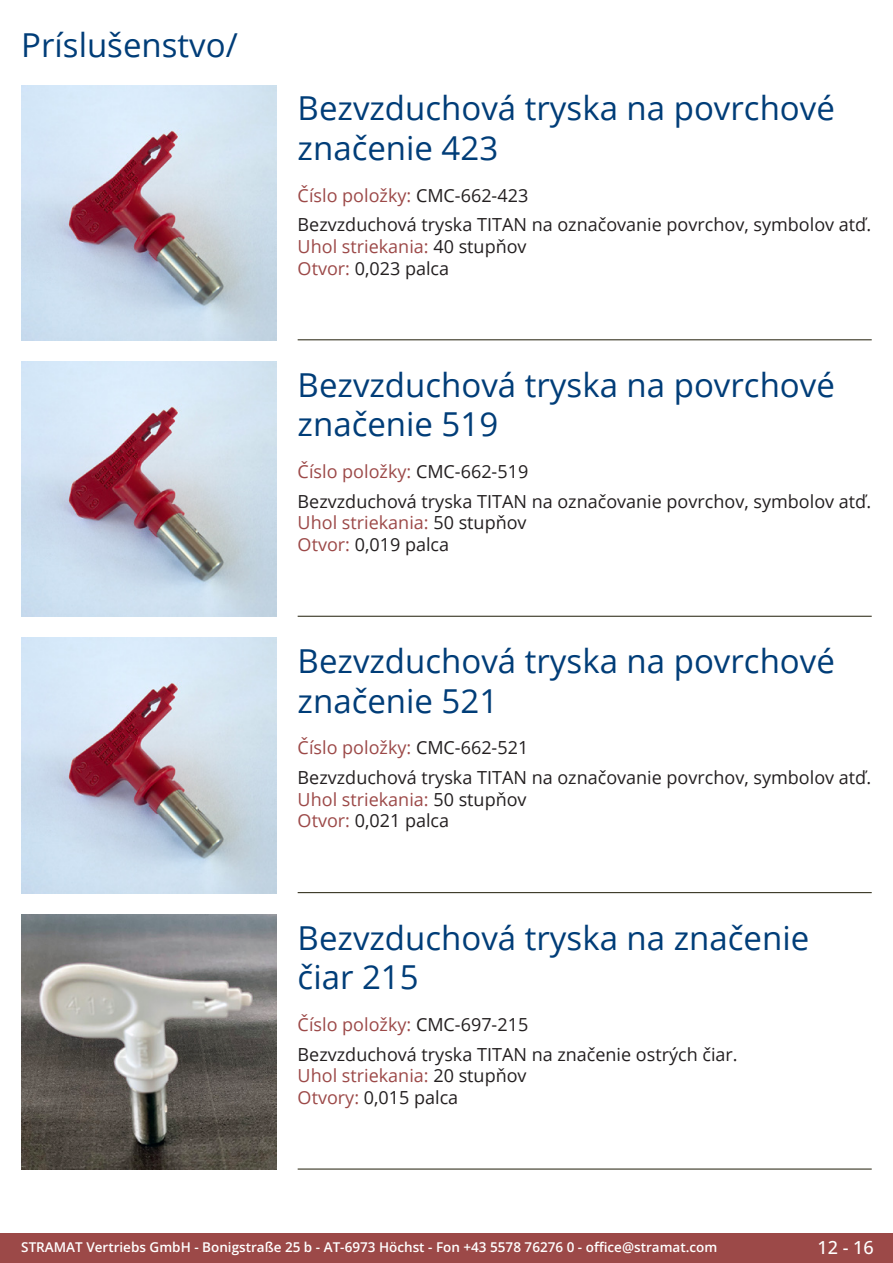
<style>
.page{position:relative;width:893px;height:1263px;background:#fff}
.page>*{position:absolute;margin:0;border:0;box-sizing:border-box;transform-origin:0 0}
.Produkttitel{font:33px/39.6px "Open Sans";color:#003d78}
.RastTitel{font:33px "Open Sans";color:#003d78}
.Beschreibung_Text{font:18px/21.6px "Open Sans";color:#231f20}
.TechDaten_Überschrif{font:18px "Open Sans";color:#9c4948}
.t1{font:500 18px "Open Sans";color:#fff}
.t2{font:600 13.5px "Open Sans";color:#fff}
.s1{color:#231f20}
.s2{color:#9c4948}
</style>
<div class="page">
<div style="left:0;top:1233px;width:893px;height:30px;background:#9c4948"></div>
<hr style="left:298px;top:340px;width:574px;height:1px;background:#201d08">
<hr style="left:298px;top:616px;width:574px;height:1px;background:#201d08">
<hr style="left:298px;top:892px;width:574px;height:1px;background:#201d08">
<hr style="left:298px;top:1169px;width:574px;height:1px;background:#201d08">
<img style="left:21px;top:85px;width:255px;height:255px">
<img style="left:21px;top:361px;width:255px;height:256px">
<img style="left:21px;top:638px;width:255px;height:255px">
<img style="left:21px;top:914px;width:255px;height:255px">
<p class="RastTitel" style="left:21px;top:22px;width:218px">Príslušenstvo/</p>
<p class="Produkttitel" style="left:298px;top:88px;width:539px">Bezvzduchová tryska na povrchové značenie 423</p>
<p class="TechDaten_Überschrif" style="left:298px;top:183px;width:232px">Číslo položky: <span class="s1">CMC-662-423</span></p>
<p class="Beschreibung_Text" style="left:298px;top:214px;width:575px">Bezvzduchová tryska TITAN na označovanie povrchov, symbolov atď.<br><span class="s2">Uhol striekania:</span> 40 stupňov<br><span class="s2">Otvor:</span> 0,023 palca</p>
<p class="Produkttitel" style="left:298px;top:364px;width:539px">Bezvzduchová tryska na povrchové značenie 519</p>
<p class="TechDaten_Überschrif" style="left:298px;top:459px;width:232px">Číslo položky: <span class="s1">CMC-662-519</span></p>
<p class="Beschreibung_Text" style="left:298px;top:490px;width:575px">Bezvzduchová tryska TITAN na označovanie povrchov, symbolov atď.<br><span class="s2">Uhol striekania:</span> 50 stupňov<br><span class="s2">Otvor:</span> 0,019 palca</p>
<p class="Produkttitel" style="left:298px;top:640px;width:539px">Bezvzduchová tryska na povrchové značenie 521</p>
<p class="TechDaten_Überschrif" style="left:298px;top:735px;width:232px">Číslo položky: <span class="s1">CMC-662-521</span></p>
<p class="Beschreibung_Text" style="left:298px;top:766px;width:575px">Bezvzduchová tryska TITAN na označovanie povrchov, symbolov atď.<br><span class="s2">Uhol striekania:</span> 50 stupňov<br><span class="s2">Otvor:</span> 0,021 palca</p>
<p class="Produkttitel" style="left:298px;top:917px;width:513px">Bezvzduchová tryska na značenie čiar 215</p>
<p class="TechDaten_Überschrif" style="left:298px;top:1012px;width:232px">Číslo položky: <span class="s1">CMC-697-215</span></p>
<p class="Beschreibung_Text" style="left:298px;top:1043px;width:442px">Bezvzduchová tryska TITAN na značenie ostrých čiar.<br><span class="s2">Uhol striekania:</span> 20 stupňov<br><span class="s2">Otvory:</span> 0,015 palca</p>
<p class="t2" style="left:21px;top:1238px;width:698px">STRAMAT Vertriebs GmbH - Bonigstraße 25 b - AT-6973 Höchst - Fon +43 5578 76276 0 - office@stramat.com</p>
<p class="t1" style="left:817px;top:1234px;width:58px">12 - 16</p>
</div>
